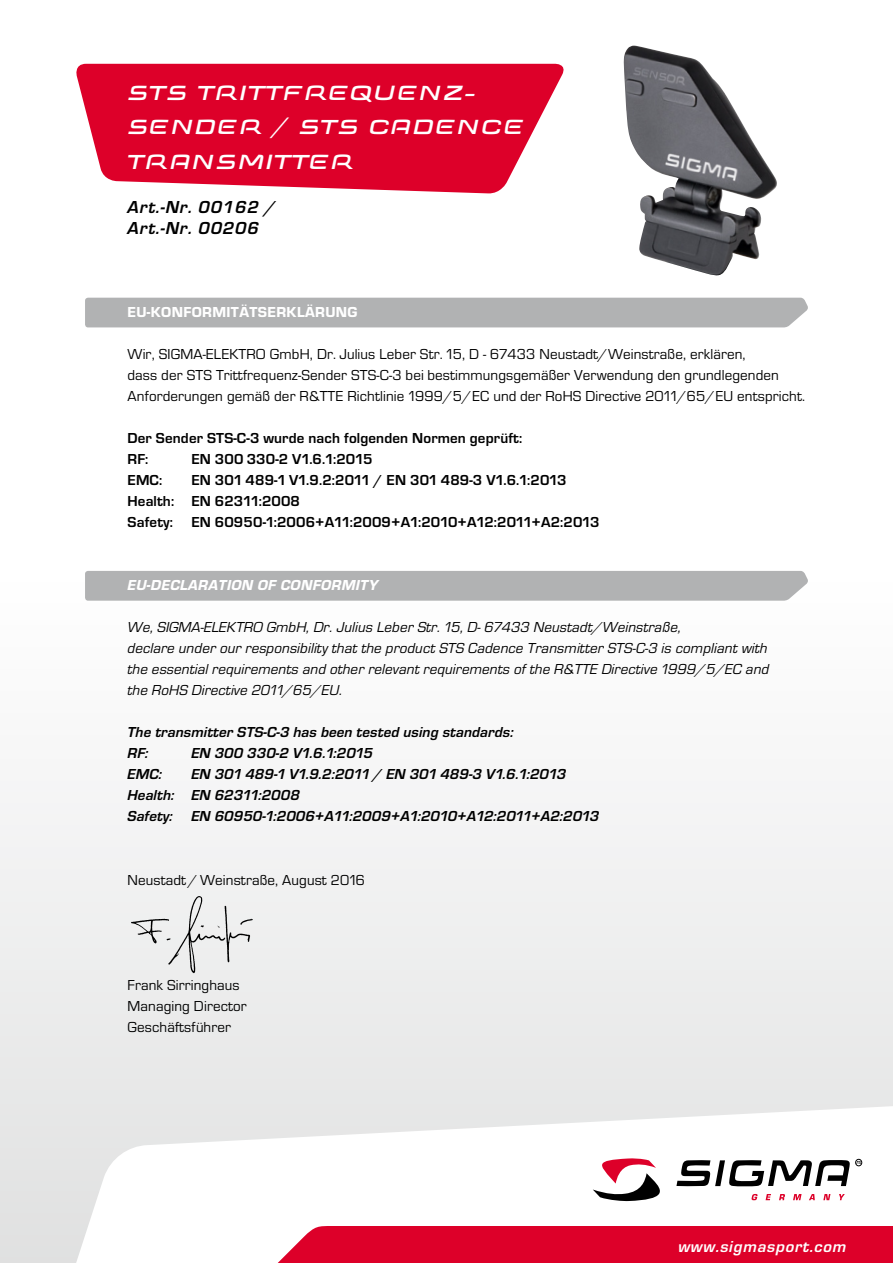
<style>
.page{position:relative;width:893px;height:1263px;background:#fff}
.page>*{position:absolute;margin:0;border:0;box-sizing:border-box;transform-origin:0 0}
.t1{font:27px/34.5px "Sigma SC Bold";letter-spacing:.065em;color:#fff}
.t2{font:italic 700 18px/21px "Eurostile OT";letter-spacing:.05em;color:#000}
.t3{font:italic 700 16.5px "Eurostile OT";letter-spacing:.05em;color:#fff}
.t4{font:15px/21px "Eurostile OT";letter-spacing:.01em;color:#000}
.t5{font:italic 15px/21px "Eurostile OT";letter-spacing:.01em;color:#000}
.t6{font:italic 700 15px/21px "Eurostile OT";letter-spacing:.01em;color:#000}
.t7{font:700 15px/21px "Eurostile OT";letter-spacing:.01em;color:#000}
.t8{font:italic 800 15px "Eurostile OT";letter-spacing:.025em;color:#fff}
.t9{font:800 15px "Eurostile OT";letter-spacing:.025em;color:#fff}
</style>
<div class="page">
<div style="left:0;top:578px;width:893px;height:685px;background:#f2f2f3"></div>
<svg style="left:60px;top:1104px;width:833px;height:159px;fill:#fff"></svg>
<svg style="left:240px;top:1225px;width:653px;height:38px;background:#e01c40"></svg>
<svg style="left:751px;top:1194px;width:7px;height:6px"></svg>
<svg style="left:766px;top:1194px;width:5px;height:6px"></svg>
<svg style="left:779px;top:1194px;width:6px;height:6px"></svg>
<svg style="left:793px;top:1194px;width:9px;height:6px"></svg>
<svg style="left:809px;top:1194px;width:6px;height:6px"></svg>
<svg style="left:823px;top:1194px;width:7px;height:6px"></svg>
<svg style="left:839px;top:1194px;width:6px;height:6px"></svg>
<svg style="left:593px;top:1158px;width:72px;height:43px"></svg>
<div style="left:855px;top:1159px;width:7px;height:7px;border:1px solid #000;border-radius:50%"></div>
<svg style="left:676px;top:1160px;width:185px;height:26px"></svg>
<img style="left:623px;top:46px;width:154px;height:230px">
<div style="left:85px;top:298px;width:723px;height:29px;background:#b1b2b3"></div>
<div style="left:85px;top:571px;width:724px;height:30px;background:#b1b2b3"></div>
<img style="left:131px;top:896px;width:122px;height:78px">
<svg style="left:76px;top:64px;width:488px;height:130px;background:#e12145"></svg>
<h1 class="t1" style="left:128px;top:73px;width:398px">STS TRITTFREQUENZ-<br>SENDER / STS CADENCE<br>TRANSMITTER</h1>
<p class="t2" style="left:128px;top:197px;width:150px">Art.-Nr. 00162 /<br>Art.-Nr. 00206</p>
<p class="t9" style="left:128px;top:304px;width:231px">EU-KONFORMITÄTSERKLÄRUNG</p>
<p class="t4" style="left:128px;top:344px;width:679px">Wir, SIGMA-ELEKTRO GmbH, Dr. Julius Leber Str. 15, D - 67433 Neustadt/Weinstraße, erklären,<br>dass der STS Trittfrequenz-Sender STS-C-3 bei bestimmungsgemäßer Verwendung den grundlegenden<br>Anforderungen gemäß der R&amp;TTE Richtlinie 1999/5/EC und der RoHS Directive 2011/65/EU entspricht.</p>
<p class="t7" style="left:128px;top:428px;width:396px">Der Sender STS-C-3 wurde nach folgenden Normen geprüft:<br>RF:</p>
<p class="t7" style="left:191px;top:449px;width:183px">EN 300 330-2 V1.6.1:2015</p>
<p class="t7" style="left:128px;top:470px;width:474px;text-indent:64px">EN 301 489-1 V1.9.2:2011 / EN 301 489-3 V1.6.1:2013<br>Health: EN 62311:2008<br>Safety: EN 60950-1:2006+A11:2009+A1:2010+A12:2011+A2:2013</p>
<p class="t7" style="left:128px;top:470px;width:36px">EMC:</p>
<p class="t8" style="left:128px;top:577px;width:252px">EU-DECLARATION OF CONFORMITY</p>
<p class="t5" style="left:128px;top:617px;width:643px">We, SIGMA-ELEKTRO GmbH, Dr. Julius Leber Str. 15, D- 67433 Neustadt/Weinstraße,<br>declare under our responsibility that the product STS Cadence Transmitter STS-C-3 is compliant with the essential requirements and other relevant requirements of the R&amp;TTE Directive 1999/5/EC and the RoHS Directive 2011/65/EU.</p>
<p class="t6" style="left:128px;top:722px;width:387px">The transmitter STS-C-3 has been tested using standards:<br>RF:</p>
<p class="t6" style="left:191px;top:743px;width:183px">EN 300 330-2 V1.6.1:2015</p>
<p class="t6" style="left:128px;top:764px;width:36px">EMC:</p>
<p class="t6" style="left:128px;top:764px;width:473px;text-indent:64px">EN 301 489-1 V1.9.2:2011 / EN 301 489-3 V1.6.1:2013<br>Health: EN 62311:2008<br>Safety: EN 60950-1:2006+A11:2009+A1:2010+A12:2011+A2:2013</p>
<p class="t4" style="left:128px;top:869px;width:239px">Neustadt/Weinstraße, August 2016</p>
<p class="t4" style="left:128px;top:974px;width:121px">Frank Sirringhaus<br>Managing Director<br>Geschäftsführer</p>
<p class="t3" style="left:678px;top:1237px;width:169px">www.sigmasport.com</p>
</div>
